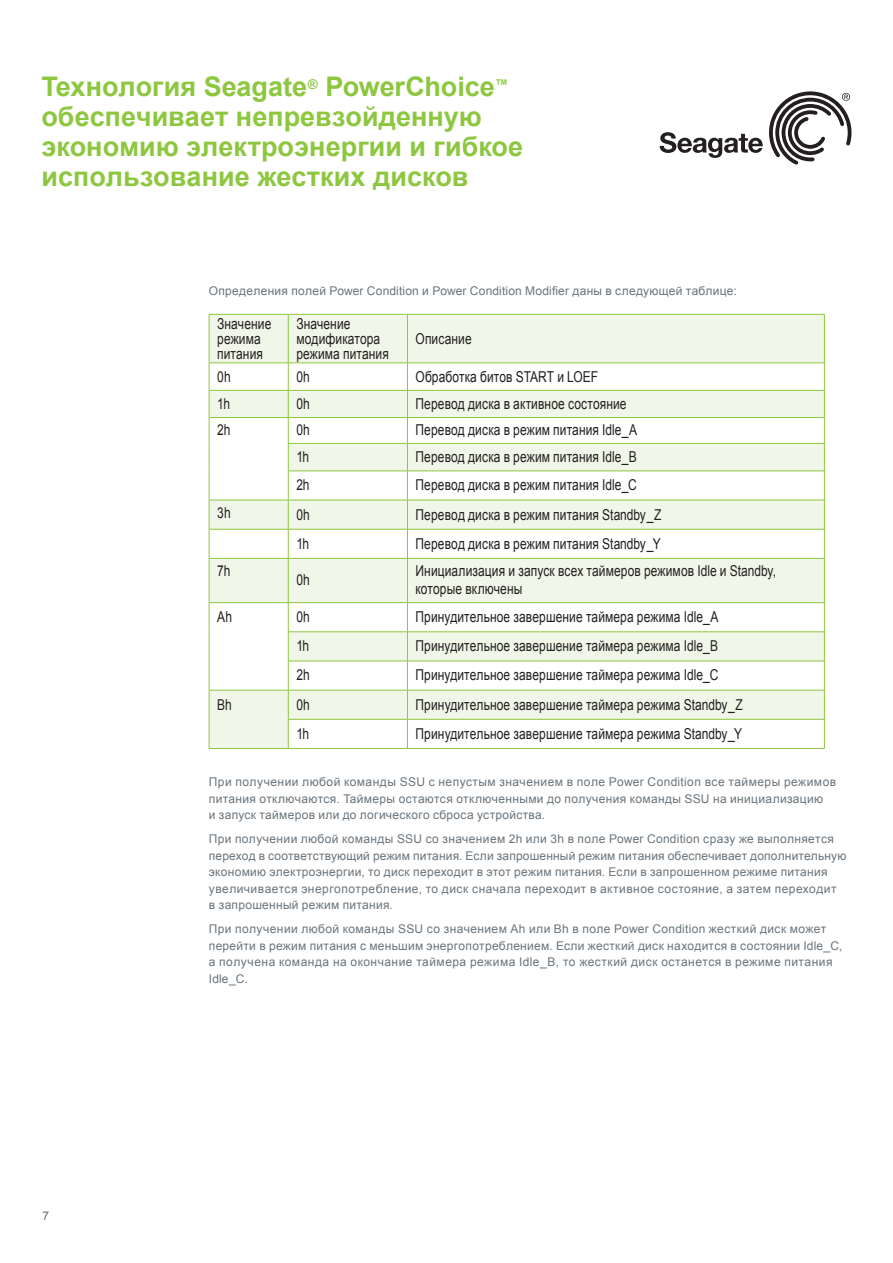
<style>
.page{position:relative;width:893px;height:1263px;background:#fff}
.page>*{position:absolute;margin:0;border:0;box-sizing:border-box;transform-origin:0 0}
.t1{font:700 27px/30px "Arial";color:#8dc73f}
.t2{font:15px/15px "Arial";letter-spacing:.01em;color:#231f20;scale:.8 1}
.t3{font:12px/16.5px "Arial";letter-spacing:.025em;color:#6a747b}
</style>
<div class="page">
<svg style="left:210px;top:315px;width:614px;height:433px;fill:#f1f7e8"></svg>
<hr style="left:209px;top:315px;width:1px;height:48px;background:#8dc73f">
<hr style="left:209px;top:314px;width:79px;height:1px;background:#8dc73f">
<hr style="left:288px;top:314px;width:119px;height:1px;background:#8dc73f">
<hr style="left:407px;top:314px;width:418px;height:1px;background:#8dc73f">
<hr style="left:288px;top:315px;width:1px;height:48px;background:#8dc73f">
<hr style="left:407px;top:315px;width:1px;height:48px;background:#8dc73f">
<hr style="left:824px;top:315px;width:1px;height:48px;background:#8dc73f">
<hr style="left:209px;top:363px;width:79px;height:1px;background:#8dc73f">
<hr style="left:288px;top:363px;width:119px;height:1px;background:#8dc73f">
<hr style="left:407px;top:363px;width:418px;height:1px;background:#8dc73f">
<hr style="left:209px;top:390px;width:79px;height:1px;background:#8dc73f">
<hr style="left:288px;top:390px;width:119px;height:1px;background:#8dc73f">
<hr style="left:407px;top:390px;width:418px;height:1px;background:#8dc73f">
<svg style="left:209px;top:363px;width:1px;height:195px"></svg>
<hr style="left:209px;top:559px;width:1px;height:43px;background:#8dc73f">
<svg style="left:209px;top:603px;width:1px;height:145px"></svg>
<hr style="left:209px;top:417px;width:79px;height:1px;background:#8dc73f">
<hr style="left:209px;top:500px;width:79px;height:1px;background:#8dc73f">
<hr style="left:209px;top:529px;width:79px;height:1px;background:#8dc73f">
<hr style="left:209px;top:558px;width:79px;height:1px;background:#8dc73f">
<hr style="left:209px;top:602px;width:79px;height:1px;background:#8dc73f">
<hr style="left:209px;top:690px;width:79px;height:1px;background:#8dc73f">
<svg style="left:288px;top:363px;width:1px;height:195px"></svg>
<hr style="left:288px;top:559px;width:1px;height:43px;background:#8dc73f">
<svg style="left:288px;top:603px;width:1px;height:145px"></svg>
<hr style="left:288px;top:417px;width:119px;height:1px;background:#8dc73f">
<hr style="left:407px;top:417px;width:418px;height:1px;background:#8dc73f">
<hr style="left:288px;top:443px;width:119px;height:1px;background:#8dc73f">
<hr style="left:407px;top:443px;width:418px;height:1px;background:#8dc73f">
<hr style="left:288px;top:471px;width:119px;height:1px;background:#8dc73f">
<hr style="left:407px;top:471px;width:418px;height:1px;background:#8dc73f">
<svg style="left:407px;top:363px;width:1px;height:195px"></svg>
<svg style="left:824px;top:363px;width:1px;height:195px"></svg>
<hr style="left:407px;top:559px;width:1px;height:43px;background:#8dc73f">
<hr style="left:824px;top:559px;width:1px;height:43px;background:#8dc73f">
<svg style="left:407px;top:603px;width:1px;height:145px"></svg>
<svg style="left:824px;top:603px;width:1px;height:145px"></svg>
<hr style="left:288px;top:500px;width:119px;height:1px;background:#8dc73f">
<hr style="left:407px;top:500px;width:418px;height:1px;background:#8dc73f">
<hr style="left:288px;top:529px;width:119px;height:1px;background:#8dc73f">
<hr style="left:407px;top:529px;width:418px;height:1px;background:#8dc73f">
<hr style="left:288px;top:558px;width:119px;height:1px;background:#8dc73f">
<hr style="left:407px;top:558px;width:418px;height:1px;background:#8dc73f">
<hr style="left:288px;top:602px;width:119px;height:1px;background:#8dc73f">
<hr style="left:407px;top:602px;width:418px;height:1px;background:#8dc73f">
<hr style="left:288px;top:631px;width:119px;height:1px;background:#8dc73f">
<hr style="left:407px;top:631px;width:418px;height:1px;background:#8dc73f">
<hr style="left:288px;top:661px;width:119px;height:1px;background:#8dc73f">
<hr style="left:407px;top:661px;width:418px;height:1px;background:#8dc73f">
<hr style="left:288px;top:690px;width:119px;height:1px;background:#8dc73f">
<hr style="left:407px;top:690px;width:418px;height:1px;background:#8dc73f">
<hr style="left:288px;top:719px;width:119px;height:1px;background:#8dc73f">
<hr style="left:407px;top:719px;width:418px;height:1px;background:#8dc73f">
<hr style="left:209px;top:748px;width:79px;height:1px;background:#8dc73f">
<hr style="left:288px;top:748px;width:119px;height:1px;background:#8dc73f">
<hr style="left:407px;top:748px;width:418px;height:1px;background:#8dc73f">
<svg style="left:660px;top:132px;width:103px;height:26px"></svg>
<svg style="left:769px;top:91px;width:82px;height:74px"></svg>
<h1 class="t1" style="left:41px;top:73px;width:483px">Технология Seagate<sup>®</sup> PowerChoice<sup>™ </sup>обеспечивает непревзойденную экономию электроэнергии и гибкое использование жестких дисков</h1>
<p class="t3" style="left:209px;top:282px;width:529px">Определения полей Power Condition и Power Condition Modifier даны в следующей таблице:</p>
<p class="t2" style="left:217px;top:316px;width:69px">Значение режима питания</p>
<p class="t2" style="left:296px;top:316px;width:117px">Значение модификатора режима питания</p>
<p class="t2" style="left:416px;top:331px;width:72px">Описание</p>
<p class="t3" style="left:43px;top:1208px;width:8px">7</p>
<p class="t2" style="left:217px;top:369px;width:18px">0h</p>
<p class="t2" style="left:296px;top:369px;width:18px">0h</p>
<p class="t2" style="left:416px;top:369px;width:230px">Обработка битов START и LOEF</p>
<p class="t2" style="left:217px;top:396px;width:17px">1h</p>
<p class="t2" style="left:296px;top:396px;width:18px">0h</p>
<p class="t2" style="left:416px;top:396px;width:265px">Перевод диска в активное состояние</p>
<p class="t2" style="left:217px;top:423px;width:18px">2h</p>
<p class="t2" style="left:296px;top:423px;width:18px">0h</p>
<p class="t2" style="left:416px;top:423px;width:278px">Перевод диска в режим питания Idle_A</p>
<p class="t2" style="left:296px;top:449px;width:17px">1h</p>
<p class="t2" style="left:416px;top:449px;width:278px">Перевод диска в режим питания Idle_B</p>
<p class="t2" style="left:296px;top:478px;width:18px">2h</p>
<p class="t2" style="left:416px;top:478px;width:278px">Перевод диска в режим питания Idle_С</p>
<p class="t2" style="left:217px;top:505px;width:18px">3h</p>
<p class="t2" style="left:296px;top:507px;width:18px">0h</p>
<p class="t2" style="left:416px;top:507px;width:309px">Перевод диска в режим питания Standby_Z</p>
<p class="t2" style="left:296px;top:536px;width:17px">1h</p>
<p class="t2" style="left:416px;top:536px;width:308px">Перевод диска в режим питания Standby_Y</p>
<p class="t2" style="left:217px;top:563px;width:18px">7h</p>
<p class="t2" style="left:296px;top:573px;width:18px">0h</p>
<p class="t2" style="left:416px;top:562px;width:452px;line-height:18px">Инициализация и запуск всех таймеров режимов Idle и Standby, которые включены</p>
<p class="t2" style="left:217px;top:610px;width:20px">Ah</p>
<p class="t2" style="left:296px;top:609px;width:18px">0h</p>
<p class="t2" style="left:416px;top:609px;width:380px">Принудительное завершение таймера режима Idle_A</p>
<p class="t2" style="left:296px;top:639px;width:17px">1h</p>
<p class="t2" style="left:416px;top:639px;width:380px">Принудительное завершение таймера режима Idle_B</p>
<p class="t2" style="left:296px;top:668px;width:18px">2h</p>
<p class="t2" style="left:416px;top:668px;width:380px">Принудительное завершение таймера режима Idle_C</p>
<p class="t2" style="left:217px;top:697px;width:20px">Bh</p>
<p class="t2" style="left:296px;top:697px;width:18px">0h</p>
<p class="t2" style="left:416px;top:697px;width:411px">Принудительное завершение таймера режима Standby_Z</p>
<p class="t2" style="left:296px;top:726px;width:17px">1h</p>
<p class="t2" style="left:416px;top:726px;width:410px">Принудительное завершение таймера режима Standby_Y</p>
<p class="t3" style="left:209px;top:774px;width:629px">При получении любой команды SSU с непустым значением в поле Power Condition все таймеры режимов питания отключаются. Таймеры остаются отключенными до получения команды SSU на инициализацию<br>и запуск таймеров или до логического сброса устройства.</p>
<p class="t3" style="left:209px;top:831px;width:639px">При получении любой команды SSU со значением 2h или 3h в поле Power Condition сразу же выполняется переход в соответствующий режим питания. Если запрошенный режим питания обеспечивает дополнительную экономию электроэнергии, то диск переходит в этот режим питания. Если в запрошенном режиме питания увеличивается энергопотребление, то диск сначала переходит в активное состояние, а затем переходит<br>в запрошенный режим питания.</p>
<p class="t3" style="left:209px;top:921px;width:635px">При получении любой команды SSU со значением Ah или Bh в поле Power Condition жесткий диск может перейти в режим питания с меньшим энергопотреблением. Если жесткий диск находится в состоянии Idle_C, а получена команда на окончание таймера режима Idle_B, то жесткий диск останется в режиме питания Idle_C.</p>
</div>
